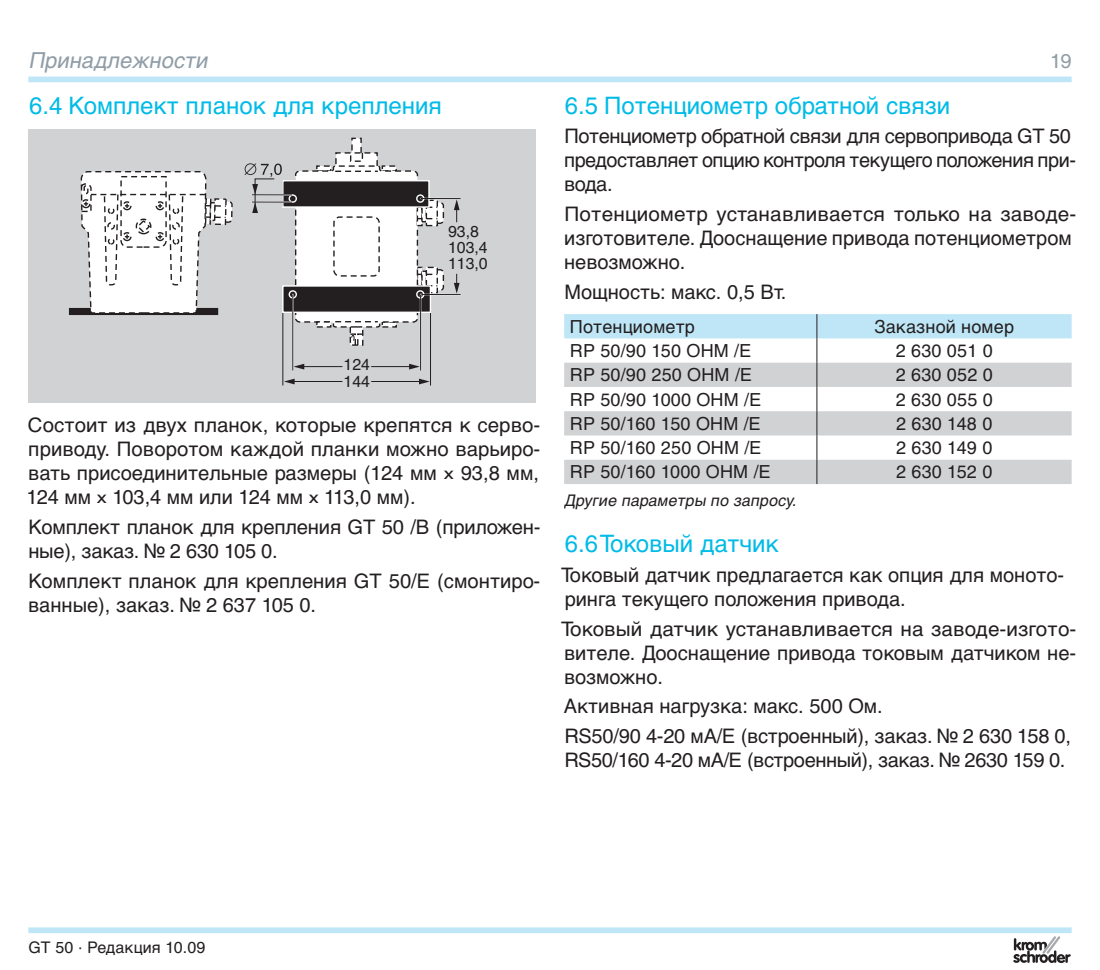
<style>
.page{position:relative;width:1100px;height:970px;background:#fff}
.page>*{position:absolute;margin:0;border:0;box-sizing:border-box;transform-origin:0 0}
.t1{font:24px "Helvetica Cyr Upright";color:#00bbe7}
.t2{font:italic 22px "Helvetica Cyr Upright";color:#909da7}
.t3{font:20px/24px "Helvetica Cyr Upright";color:#231f20}
.t4{font:20px/24px "Helvetica Cyr Upright";letter-spacing:-.02em;color:#231f20}
.t5{font:20px "Helvetica Cyr Upright";color:#909da7}
.t6{font:18px "Helvetica Cyr Upright";letter-spacing:.01em;color:#231f20}
.t7{font:italic 16px "Helvetica Cyr Upright";color:#231f20}
.t8{font:16px "Helvetica Cyr Upright";letter-spacing:.01em;color:#231f20}
.t9{font:15.8px/15.8px "Helvetica Cyr Upright";color:#231f20}
.s1{font-size:16px}
</style>
<div class="page">
<div style="left:28px;top:77px;width:1043px;height:5px;background:#bee6f6"></div>
<div style="left:28px;top:927px;width:1043px;height:6px;background:#bee6f6"></div>
<div style="left:28px;top:129px;width:508px;height:274px;background:#d1d2d4"></div>
<div style="left:351px;top:138px;width:11px;height:16px;background:#fff;border:1px dashed #231f20"></div>
<div style="left:335px;top:152px;width:43px;height:15px;background:#fff;border:1px dashed #231f20"></div>
<div style="left:350px;top:152px;width:13px;height:10px;border:1px dashed #231f20"></div>
<svg style="left:454px;top:199px;width:6px;height:23px"></svg>
<svg style="left:454px;top:274px;width:6px;height:19px"></svg>
<svg style="left:295px;top:165px;width:150px;height:181px"></svg>
<div style="left:333px;top:216px;width:47px;height:60px;border:1px dashed #231f20;border-radius:6px"></div>
<div style="left:317px;top:322px;width:14px;height:5px;background:#fff"></div>
<div style="left:316px;top:321px;width:15px;height:6px;border:1px dashed #231f20"></div>
<svg style="left:68px;top:171px;width:165px;height:144px"></svg>
<hr style="left:371px;top:381px;width:50px;height:1px;background:#231f20">
<svg style="left:419px;top:378px;width:11px;height:6px"></svg>
<hr style="left:430px;top:312px;width:1px;height:73px;background:#231f20">
<hr style="left:293px;top:381px;width:49px;height:1px;background:#231f20">
<svg style="left:284px;top:378px;width:11px;height:6px"></svg>
<hr style="left:282px;top:312px;width:1px;height:73px;background:#231f20">
<div style="left:283px;top:286px;width:147px;height:26px;background:#231f20"></div>
<div style="left:282px;top:285px;width:149px;height:28px;border:1px solid #fff"></div>
<div style="left:416px;top:290px;width:8px;height:8px;border:1px solid #fff;border-radius:50%"></div>
<div style="left:289px;top:290px;width:8px;height:8px;border:1px solid #fff;border-radius:50%"></div>
<div style="left:283px;top:181px;width:146px;height:26px;background:#231f20"></div>
<div style="left:282px;top:180px;width:148px;height:28px;border:1px solid #fff"></div>
<div style="left:416px;top:194px;width:8px;height:9px;border:1px solid #fff;border-radius:50%"></div>
<div style="left:289px;top:194px;width:8px;height:9px;border:1px solid #fff;border-radius:50%"></div>
<hr style="left:420px;top:198px;width:41px;height:1px;background:#231f20">
<hr style="left:421px;top:294px;width:40px;height:1px;background:#231f20">
<hr style="left:252px;top:194px;width:40px;height:2px;background:#fff">
<hr style="left:252px;top:194px;width:40px;height:1px;background:#231f20">
<hr style="left:252px;top:201px;width:40px;height:2px;background:#fff">
<hr style="left:252px;top:202px;width:40px;height:1px;background:#231f20">
<hr style="left:420px;top:294px;width:1px;height:76px;background:#231f20">
<hr style="left:292px;top:294px;width:1px;height:76px;background:#231f20">
<hr style="left:371px;top:366px;width:40px;height:1px;background:#231f20">
<svg style="left:409px;top:364px;width:11px;height:5px"></svg>
<hr style="left:303px;top:366px;width:39px;height:1px;background:#231f20">
<svg style="left:293px;top:364px;width:11px;height:5px"></svg>
<svg style="left:244px;top:163px;width:38px;height:50px"></svg>
<svg style="left:564px;top:314px;width:507px;height:170px"></svg>
<svg style="left:1013px;top:936px;width:58px;height:26px"></svg>
<p class="t2" style="left:28px;top:52px;width:184px">Принадлежности</p>
<p class="t5" style="left:1050px;top:53px;width:23px">19</p>
<p class="t1" style="left:29px;top:96px;width:414px">6.4 Комплект планок для крепления</p>
<p class="t1" style="left:565px;top:96px;width:387px">6.5 Потенциометр обратной связи</p>
<p class="t4" style="left:564px;top:126px;width:514px">Потенциометр обратной связи для сервопривода GT 50 предоставляет опцию контроля текущего положения при&shy;вода.</p>
<p class="t3" style="left:564px;top:204px;width:514px">Потенциометр устанавливается только на заводе&shy;изготовителе. Дооснащение привода потенциометром невозможно.</p>
<p class="t3" style="left:564px;top:281px;width:223px">Мощность: макс. 0,5 Вт.</p>
<p class="t6" style="left:570px;top:319px;width:127px">Потенциометр</p>
<p class="t6" style="left:874px;top:319px;width:141px">Заказной номер</p>
<p class="t6" style="left:570px;top:344px;width:183px">RP 50/90 150 OHM /E</p>
<p class="t6" style="left:896px;top:344px;width:98px">2 630 051 0</p>
<p class="t6" style="left:570px;top:368px;width:184px">RP 50/90 250 OHM /E</p>
<p class="t6" style="left:896px;top:368px;width:98px">2 630 052 0</p>
<p class="t6" style="left:570px;top:392px;width:193px">RP 50/90 1000 OHM /E</p>
<p class="t6" style="left:896px;top:392px;width:98px">2 630 055 0</p>
<p class="t6" style="left:570px;top:416px;width:193px">RP 50/160 150 OHM /E</p>
<p class="t6" style="left:896px;top:416px;width:98px">2 630 148 0</p>
<p class="t6" style="left:570px;top:441px;width:193px">RP 50/160 250 OHM /E</p>
<p class="t6" style="left:896px;top:441px;width:98px">2 630 149 0</p>
<p class="t6" style="left:570px;top:465px;width:202px">RP 50/160 1000 OHM /E</p>
<p class="t6" style="left:896px;top:465px;width:98px">2 630 152 0</p>
<p class="t7" style="left:564px;top:494px;width:236px">Другие параметры по запросу.</p>
<p class="t1" style="left:565px;top:534px;width:216px">6.6 Токовый датчик</p>
<p class="t3" style="left:561px;top:564px;width:504px">Токовый датчик предлагается как опция для моното&shy;ринга текущего положения привода.</p>
<p class="t3" style="left:561px;top:618px;width:517px;text-align:justify">Токовый датчик устанавливается на заводе-изгото&shy;ви теле. Дооснащение привода токовым датчиком не&shy;возможно.</p>
<p class="t3" style="left:564px;top:693px;width:509px;line-height:29.6px">Активная нагрузка: макс. 500 Ом.<br>RS50/90 4-20 мА/E (встроенный), заказ. № 2 630 158 0,</p>
<p class="t4" style="left:564px;top:749px;width:503px">RS50/160 4-20 мА/E (встроенный), заказ. № 2630 159 0.</p>
<p class="t9" style="left:448px;top:225px;width:41px">93,8<br>103,4<br>113,0</p>
<p class="t9" style="left:344px;top:358px;width:28px">124</p>
<p class="t9" style="left:344px;top:374px;width:28px">144</p>
<p class="t3" style="left:27px;top:415px;width:515px;text-align:justify">Состоит из двух планок, которые крепятся к серво&shy;приводу. Поворотом каждой планки можно варьиро&shy;вать присоединительные размеры (124 мм <span class="s1">х</span> 93,8 мм, 124 мм <span class="s1">х</span> 103,4 мм или 124 мм <span class="s1">х</span> 113,0 мм).</p>
<p class="t3" style="left:28px;top:517px;width:513px">Комплект планок для крепления GT 50 /B (приложен&shy;ные), заказ. № 2 630 105 0.</p>
<p class="t3" style="left:28px;top:570px;width:514px">Комплект планок для крепления GT 50/E (смонтиро&shy;ванные), заказ. № 2 637 105 0.</p>
<p class="t8" style="left:28px;top:941px;width:178px">GT 50 · Редакция 10.09</p>
</div>
